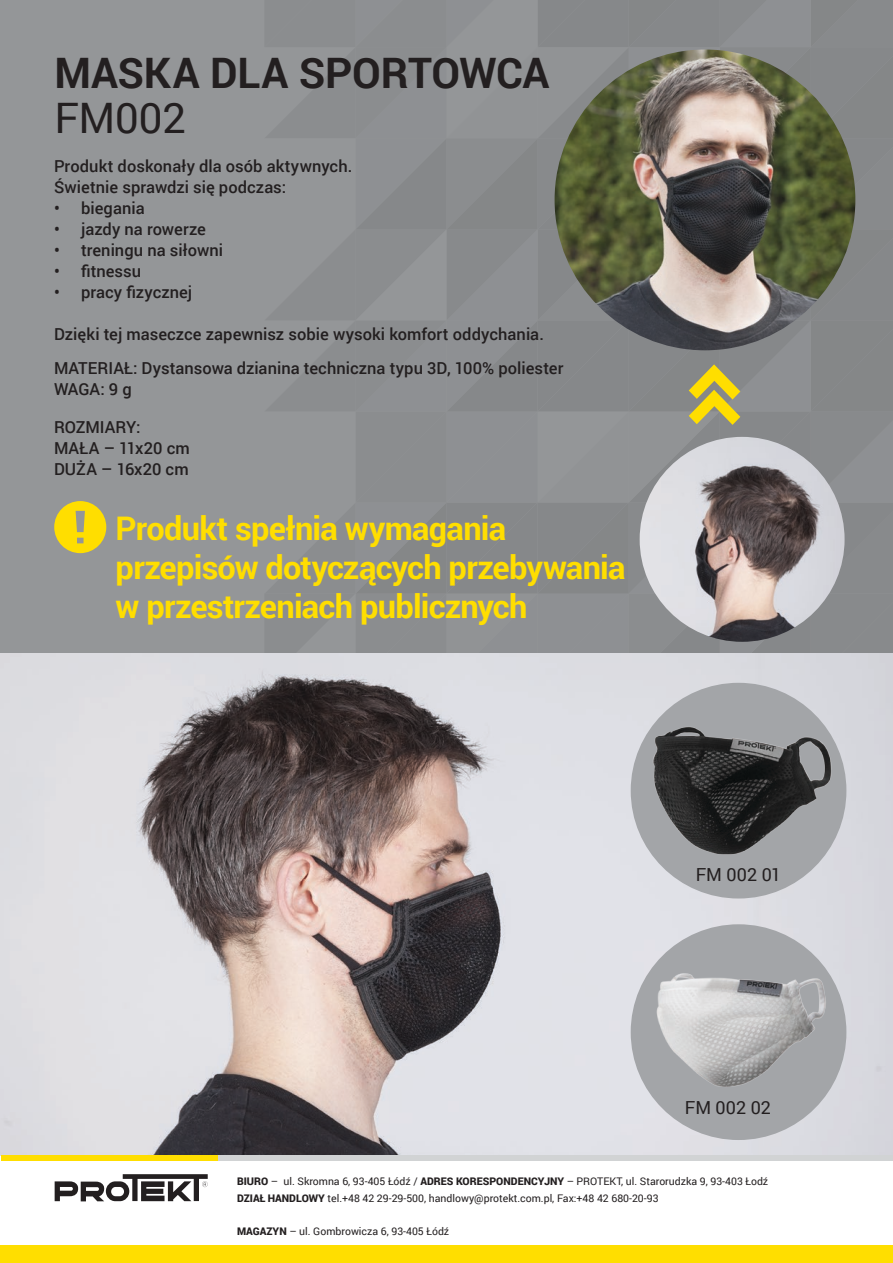
<style>
.page{position:relative;width:893px;height:1263px;background:#fff}
.page>*{position:absolute;margin:0;border:0;box-sizing:border-box;transform-origin:0 0}
.t1{font:700 42px "Roboto";letter-spacing:-.005em;color:#231f20}
.t2{font:42px "Roboto";letter-spacing:-.005em;color:#231f20}
.t3{font:700 32.55px "Roboto";letter-spacing:-.025em;color:#ffde00}
.t4{font:18px "Roboto";letter-spacing:.005em;color:#231f20}
.t5{font:500 16.5px/21px "Roboto";letter-spacing:.005em;color:#231f20}
.t6{font:10.5px "Roboto";color:#231f20}
.s1{font-weight:900}
</style>
<div class="page">
<div style="left:0;top:0;width:893px;height:653px;background:#949698"></div>
<img style="left:0;top:653px;width:893px;height:502px">
<img style="left:631px;top:683px;width:215px;height:215px;border-radius:108px">
<img style="left:631px;top:924px;width:215px;height:216px;border-radius:108px">
<svg style="left:356px;top:0;width:537px;height:653px"></svg>
<svg style="left:54px;top:501px;width:52px;height:52px"></svg>
<div style="left:203px;top:1155px;width:690px;height:6px;background:#d1d3d4"></div>
<div style="left:1px;top:1155px;width:216px;height:6px;background:#ffde00"></div>
<svg style="left:55px;top:1174px;width:153px;height:27px"></svg>
<div style="left:0;top:1245px;width:893px;height:18px;background:#ffde00"></div>
<p class="t1" style="left:54px;top:43px;width:497px">MASKA DLA SPORTOWCA</p>
<p class="t2" style="left:54px;top:89px;width:133px">FM002</p>
<p class="t5" style="left:54px;top:155px;width:300px">Produkt doskonały dla osób aktywnych.</p>
<p class="t5" style="left:54px;top:176px;width:234px">Świetnie sprawdzi się podczas:</p>
<p class="t5" style="left:54px;top:197px;width:92px">• biegania</p>
<p class="t5" style="left:54px;top:218px;width:153px">• jazdy na rowerze</p>
<p class="t5" style="left:54px;top:239px;width:171px">• treningu na siłowni</p>
<p class="t5" style="left:54px;top:260px;width:89px">• fitnessu</p>
<p class="t5" style="left:54px;top:281px;width:140px">• pracy fizycznej</p>
<p class="t5" style="left:54px;top:323px;width:492px">Dzięki tej maseczce zapewnisz sobie wysoki komfort oddychania.</p>
<p class="t5" style="left:54px;top:357px;width:511px">MATERIAŁ: Dystansowa dzianina techniczna typu 3D, 100% poliester<br>WAGA: 9 g</p>
<p class="t5" style="left:54px;top:416px;width:137px">ROZMIARY:<br>MAŁA – 11x20 cm</p>
<p class="t5" style="left:54px;top:458px;width:136px">DUŻA – 16x20 cm</p>
<p class="t3" style="left:116px;top:505px;width:392px">Produkt spełnia wymagania</p>
<p class="t3" style="left:116px;top:544px;width:511px">przepisów dotyczących przebywania</p>
<p class="t3" style="left:116px;top:583px;width:413px">w przestrzeniach publicznych</p>
<p class="t4" style="left:696px;top:862px;width:87px">FM 002 01</p>
<p class="t4" style="left:685px;top:1095px;width:88px">FM 002 02</p>
<p class="t6" style="left:237px;top:1174px;width:533px"><span class="s1">BIURO</span> – ul. Skromna 6, 93-405 Łódź / <span class="s1">ADRES KORESPONDENCYJNY</span> – PROTEKT, ul. Starorudzka 9, 93-403 Łodź</p>
<p class="t6" style="left:237px;top:1190px;width:423px"><span class="s1">DZIAŁ HANDLOWY</span> tel.+48 42 29-29-500, handlowy@protekt.com.pl, Fax:+48 42 680-20-93</p>
<p class="t6" style="left:237px;top:1223px;width:214px"><span class="s1">MAGAZYN</span> – ul. Gombrowicza 6, 93-405 Łódź</p>
</div>
